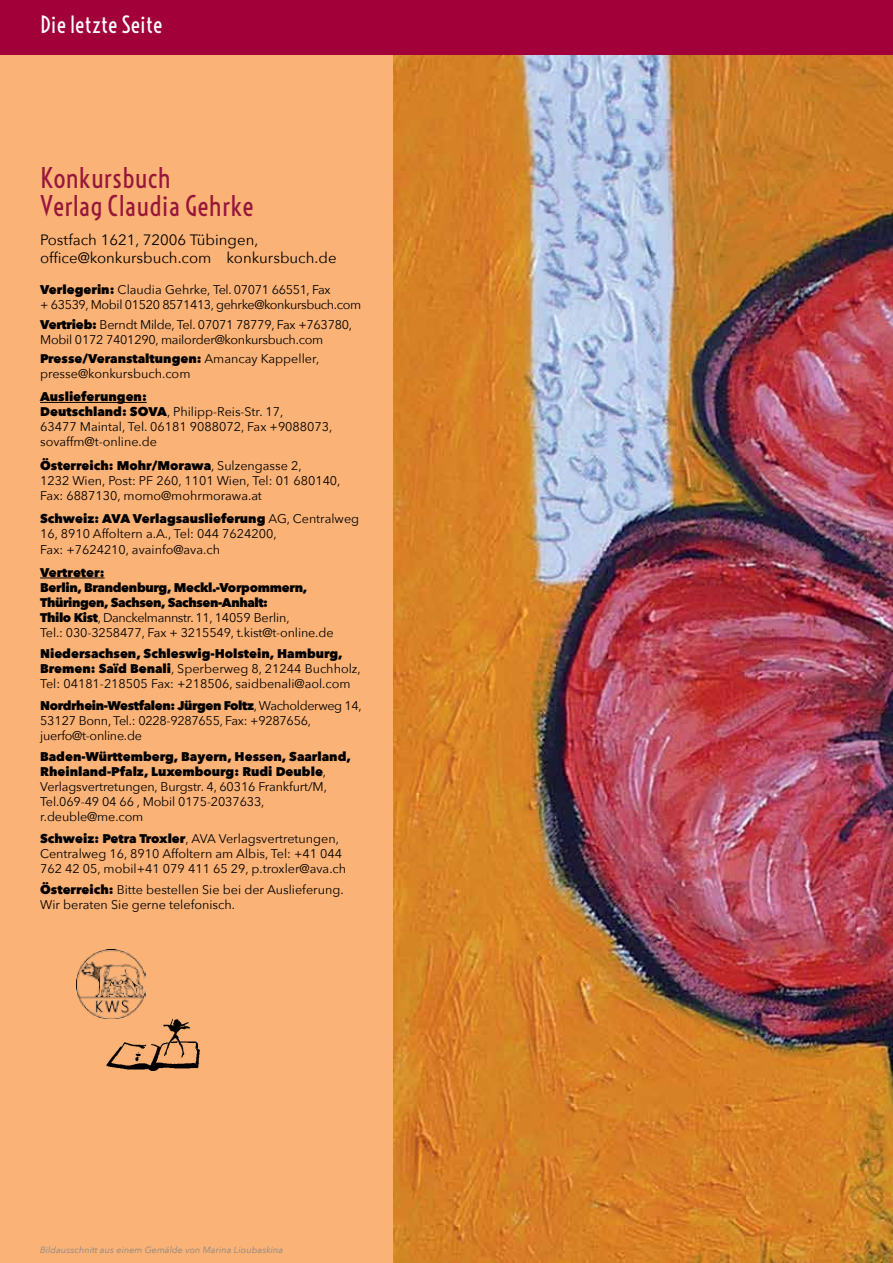
<style>
.page{position:relative;width:893px;height:1263px;background:#fff}
.page>*{position:absolute;margin:0;border:0;box-sizing:border-box;transform-origin:0 0}
.t1{font:27px/28.2px "Voltaire";color:#97173b}
.t2{font:22.5px "Voltaire";color:#fff}
.t3{font:15px/18px "Avenir Next";color:#000}
.t4{font:12.6px/15px "Avenir Next";color:#000}
.t5{font:12.6px/15px "Avenir Next";letter-spacing:-.02em;color:#000}
.t6{font:800 12.6px/15px "Avenir Next";letter-spacing:-.025em;color:#000}
.t7{font:12.6px/15px "Avenir Next";letter-spacing:-.03em;color:#000}
.t8{font:italic 9px "Avenir Next";letter-spacing:.01em;color:#848688}
.s1{font-weight:800}
.s2{font-weight:400}
</style>
<div class="page">
<div style="left:0;top:0;width:507px;height:1263px;background:#fbb276"></div>
<img style="left:394px;top:55px;width:499px;height:1208px">
<hr style="left:40px;top:402px;width:107px;height:1px;background:#000">
<hr style="left:40px;top:578px;width:65px;height:1px;background:#000">
<div style="left:0;top:0;width:893px;height:55px;background:#a10039"></div>
<img style="left:77px;top:950px;width:68px;height:68px">
<img style="left:105px;top:1016px;width:95px;height:55px">
<h2 class="t2" style="left:40px;top:11px;width:124px">Die letzte Seite</h2>
<h1 class="t1" style="left:40px;top:164px;width:215px">Konkursbuch<br>Verlag Claudia Gehrke</h1>
<p class="t3" style="left:40px;top:230px;width:298px">Postfach 1621, 72006 Tübingen, office@konkursbuch.com konkursbuch.de</p>
<p class="t7" style="left:40px;top:282px;width:322px"><span class="s1">Verlegerin:</span> Claudia Gehrke, Tel. 07071 66551, Fax<br>+ 63539, Mobil 01520 8571413, gehrke@konkursbuch.com</p>
<p class="t5" style="left:40px;top:316px;width:313px"><span class="s1">Vertrieb:</span> Berndt Milde, Tel. 07071 78779, Fax +763780,<br>Mobil 0172 7401290, mailorder@konkursbuch.com</p>
<p class="t4" style="left:40px;top:350px;width:281px"><span class="s1">Presse/Veranstaltungen:</span> Amancay Kappeller, presse@konkursbuch.com</p>
<p class="t4" style="left:40px;top:389px;width:294px"><span class="s1">Auslieferungen:<br>Deutschland: SOVA</span>, Philipp-Reis-Str. 17,<br>63477 Maintal, Tel. 06181 9088072, Fax +9088073, sovaffm@t-online.de</p>
<p class="t4" style="left:40px;top:458px;width:302px"><span class="s1">Österreich: Mohr/Morawa</span>, Sulzengasse 2,<br>1232 Wien, Post: PF 260, 1101 Wien, Tel: 01 680140,<br>Fax: 6887130, momo@mohrmorawa.at</p>
<p class="t4" style="left:40px;top:511px;width:321px"><span class="s1">Schweiz: AVA Verlagsauslieferung</span> AG, Centralweg<br>16, 8910 Affoltern a.A., Tel: 044 7624200,<br>Fax: +7624210, avainfo@ava.ch</p>
<p class="t6" style="left:40px;top:565px;width:295px">Vertreter:<br>Berlin, Brandenburg, Meckl.-Vorpommern, Thüringen, Sachsen, Sachsen-Anhalt:<br>Thilo Kist<span class="s2">, Danckelmannstr. 11, 14059 Berlin,<br>Tel.: 030-3258477, Fax + 3215549, t.kist@t-online.de</span></p>
<p class="t4" style="left:40px;top:646px;width:322px"><span class="s1">Niedersachsen, Schleswig-Holstein, Hamburg,<br>Bremen: Saïd Benali</span>, Sperberweg 8, 21244 Buchholz,<br>Tel: 04181-218505 Fax: +218506, saidbenali@aol.com</p>
<p class="t5" style="left:40px;top:697px;width:323px"><span class="s1">Nordrhein-Westfalen: Jürgen Foltz</span>, Wacholderweg 14,<br>53127 Bonn, Tel.: 0228-9287655, Fax: +9287656, juerfo@t-online.de</p>
<p class="t4" style="left:40px;top:749px;width:312px"><span class="s1">Baden-Württemberg, Bayern, Hessen, Saarland, Rheinland-Pfalz, Luxembourg: Rudi Deuble</span>, Verlagsvertretungen, Burgstr. 4, 60316 Frankfurt/M, Tel.069-49 04 66 , Mobil 0175-2037633, r.deuble@me.com</p>
<p class="t4" style="left:40px;top:830px;width:308px"><span class="s1">Schweiz: Petra Troxler</span>, AVA Verlagsvertretungen,<br>Centralweg 16, 8910 Affoltern am Albis, Tel: +41 044<br>762 42 05, mobil+41 079 411 65 29, p.troxler@ava.ch</p>
<p class="t4" style="left:40px;top:881px;width:305px"><span class="s1">Österreich:</span> Bitte bestellen Sie bei der Auslieferung.<br>Wir beraten Sie gerne telefonisch.</p>
<p class="t8" style="left:40px;top:1242px;width:245px">Bildausschnitt aus einem Gemälde von Marina Lioubaskina</p>
</div>
